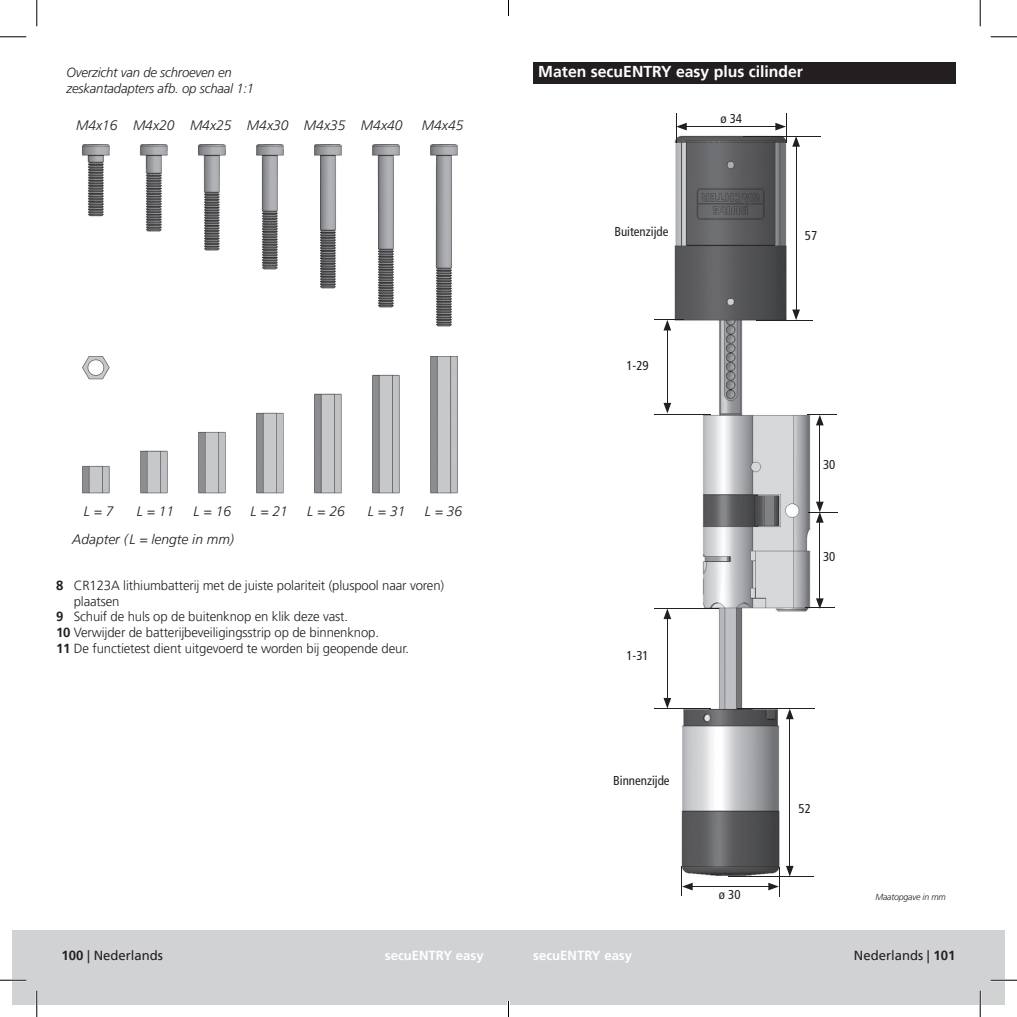
<style>
.page{position:relative;width:1017px;height:1017px;background:#fff}
.page>*{position:absolute;margin:0;border:0;box-sizing:border-box;transform-origin:0 0}
.t1{font:700 15.75px "Frutiger LT Pro";color:#fff}
.t2{font:italic 300 13.65px "Frutiger LT Pro";color:#231f20}
.t3{font:300 13.12px "Frutiger LT Pro";letter-spacing:-.01em;color:#231f20}
.t4{font:italic 300 13.12px "Frutiger LT Pro";letter-spacing:-.015em;color:#231f20}
.t5{font:13.12px "Frutiger LT Pro";color:#231f20}
.t6{font:700 13.12px "Frutiger LT Pro";color:#fff}
.t7{font:condensed 12.78px "Frutiger LT";color:#231f20}
.t8{font:italic 300 8.75px "Frutiger LT Pro";letter-spacing:-.02em;color:#231f20}
.s1{font-weight:700}
</style>
<div class="page">
<div style="left:508px;top:930px;width:496px;height:74px;background:#d1d2d4"></div>
<div style="left:12px;top:930px;width:496px;height:74px;background:#d1d2d4"></div>
<div style="left:533px;top:62px;width:421px;height:21px;background:#231f20"></div>
<img style="left:82px;top:144px;width:376px;height:350px">
<img style="left:667px;top:134px;width:145px;height:763px">
<hr style="left:795px;top:144px;width:1px;height:168px;background:#231f20">
<svg style="left:792px;top:137px;width:7px;height:10px"></svg>
<svg style="left:792px;top:309px;width:7px;height:11px"></svg>
<hr style="left:743px;top:136px;width:77px;height:1px;background:#231f20">
<hr style="left:756px;top:320px;width:56px;height:1px;background:#231f20">
<hr style="left:806px;top:414px;width:30px;height:1px;background:#231f20">
<hr style="left:807px;top:512px;width:30px;height:1px;background:#231f20">
<hr style="left:819px;top:422px;width:1px;height:82px;background:#231f20">
<svg style="left:816px;top:415px;width:7px;height:10px"></svg>
<hr style="left:819px;top:519px;width:1px;height:82px;background:#231f20">
<svg style="left:816px;top:501px;width:7px;height:21px"></svg>
<svg style="left:816px;top:598px;width:7px;height:9px"></svg>
<hr style="left:804px;top:607px;width:30px;height:1px;background:#231f20">
<hr style="left:789px;top:716px;width:1px;height:152px;background:#231f20">
<svg style="left:785px;top:709px;width:8px;height:10px"></svg>
<svg style="left:785px;top:865px;width:8px;height:10px"></svg>
<hr style="left:736px;top:708px;width:77px;height:1px;background:#231f20">
<hr style="left:728px;top:875px;width:85px;height:1px;background:#231f20">
<hr style="left:785px;top:113px;width:1px;height:30px;background:#231f20">
<hr style="left:675px;top:113px;width:1px;height:30px;background:#231f20">
<hr style="left:683px;top:126px;width:94px;height:1px;background:#231f20">
<svg style="left:676px;top:123px;width:10px;height:7px"></svg>
<svg style="left:775px;top:123px;width:10px;height:7px"></svg>
<hr style="left:654px;top:319px;width:30px;height:1px;background:#231f20">
<hr style="left:654px;top:608px;width:64px;height:1px;background:#231f20">
<hr style="left:654px;top:414px;width:56px;height:1px;background:#231f20">
<hr style="left:654px;top:708px;width:56px;height:1px;background:#231f20">
<hr style="left:666px;top:327px;width:1px;height:78px;background:#231f20">
<svg style="left:663px;top:320px;width:8px;height:10px"></svg>
<svg style="left:663px;top:403px;width:8px;height:10px"></svg>
<hr style="left:666px;top:616px;width:1px;height:84px;background:#231f20">
<svg style="left:664px;top:609px;width:7px;height:9px"></svg>
<svg style="left:663px;top:697px;width:8px;height:11px"></svg>
<hr style="left:779px;top:866px;width:1px;height:30px;background:#231f20">
<hr style="left:689px;top:885px;width:81px;height:1px;background:#231f20">
<svg style="left:681px;top:866px;width:11px;height:29px"></svg>
<svg style="left:768px;top:882px;width:10px;height:8px"></svg>
<hr style="left:0;top:978px;width:26px;height:2px;background:#fff">
<hr style="left:990px;top:978px;width:26px;height:2px;background:#fff">
<hr style="left:36px;top:990px;width:2px;height:26px;background:#fff">
<hr style="left:978px;top:990px;width:2px;height:26px;background:#fff">
<svg style="left:0;top:36px;width:26px;height:1px"></svg>
<svg style="left:990px;top:36px;width:26px;height:1px"></svg>
<svg style="left:0;top:979px;width:26px;height:1px"></svg>
<svg style="left:990px;top:979px;width:26px;height:1px"></svg>
<svg style="left:36px;top:0;width:1px;height:26px"></svg>
<svg style="left:36px;top:990px;width:1px;height:26px"></svg>
<svg style="left:979px;top:0;width:1px;height:26px"></svg>
<svg style="left:979px;top:990px;width:1px;height:26px"></svg>
<svg style="left:508px;top:0;width:1px;height:16px"></svg>
<svg style="left:507px;top:1001px;width:2px;height:15px"></svg>
<p class="t4" style="left:67px;top:65px;width:167px">Overzicht van de schroeven en</p>
<p class="t1" style="left:538px;top:62px;width:266px">Maten secuENTRY easy plus cilinder</p>
<p class="t4" style="left:67px;top:81px;width:189px">zeskantadapters afb. op schaal 1:1</p>
<p class="t2" style="left:76px;top:117px;width:328px">M4x16 M4x20 M4x25 M4x30 M4x35 M4x40</p>
<p class="t2" style="left:421px;top:117px;width:43px">M4x45</p>
<p class="t7" style="left:720px;top:111px;width:23px">ø 34</p>
<p class="t2" style="left:84px;top:503px;width:31px">L = 7</p>
<p class="t2" style="left:137px;top:503px;width:39px">L = 11</p>
<p class="t2" style="left:193px;top:503px;width:39px">L = 16</p>
<p class="t2" style="left:250px;top:503px;width:39px">L = 21</p>
<p class="t2" style="left:307px;top:503px;width:39px">L = 26</p>
<p class="t2" style="left:368px;top:503px;width:39px">L = 31</p>
<p class="t2" style="left:424px;top:503px;width:39px">L = 36</p>
<p class="t2" style="left:72px;top:531px;width:163px">Adapter ( L = lengte in mm)</p>
<p class="t3" style="left:56px;top:577px;width:389px"><span class="s1">8</span> CR123A lithiumbatterij met de juiste polariteit (pluspool naar voren)</p>
<p class="t3" style="left:74px;top:593px;width:47px">plaatsen</p>
<p class="t3" style="left:56px;top:608px;width:293px"><span class="s1">9</span> Schuif de huls op de buitenknop en klik deze vast.</p>
<p class="t3" style="left:56px;top:624px;width:324px"><span class="s1">10</span> Verwijder de batterijbeveiligingsstrip op de binnenknop.</p>
<p class="t3" style="left:56px;top:640px;width:354px"><span class="s1">11</span> De functietest dient uitgevoerd te worden bij geopende deur.</p>
<p class="t7" style="left:614px;top:224px;width:56px">Buitenzijde</p>
<p class="t7" style="left:626px;top:358px;width:24px">1-29</p>
<p class="t7" style="left:626px;top:647px;width:24px">1-31</p>
<p class="t7" style="left:613px;top:772px;width:58px">Binnenzijde</p>
<p class="t7" style="left:804px;top:228px;width:14px">57</p>
<p class="t7" style="left:822px;top:456px;width:14px">30</p>
<p class="t7" style="left:822px;top:549px;width:14px">30</p>
<p class="t7" style="left:798px;top:800px;width:14px">52</p>
<p class="t7" style="left:718px;top:886px;width:23px">ø 30</p>
<p class="t8" style="left:875px;top:891px;width:72px">Maatopgave in mm</p>
<p class="t5" style="left:62px;top:947px;width:103px"><span class="s1">100</span> | Nederlands</p>
<p class="t6" style="left:385px;top:947px;width:100px">secuENTRY easy</p>
<p class="t6" style="left:533px;top:947px;width:100px">secuENTRY easy</p>
<p class="t5" style="left:853px;top:947px;width:103px">Nederlands | <span class="s1">101</span></p>
</div>
